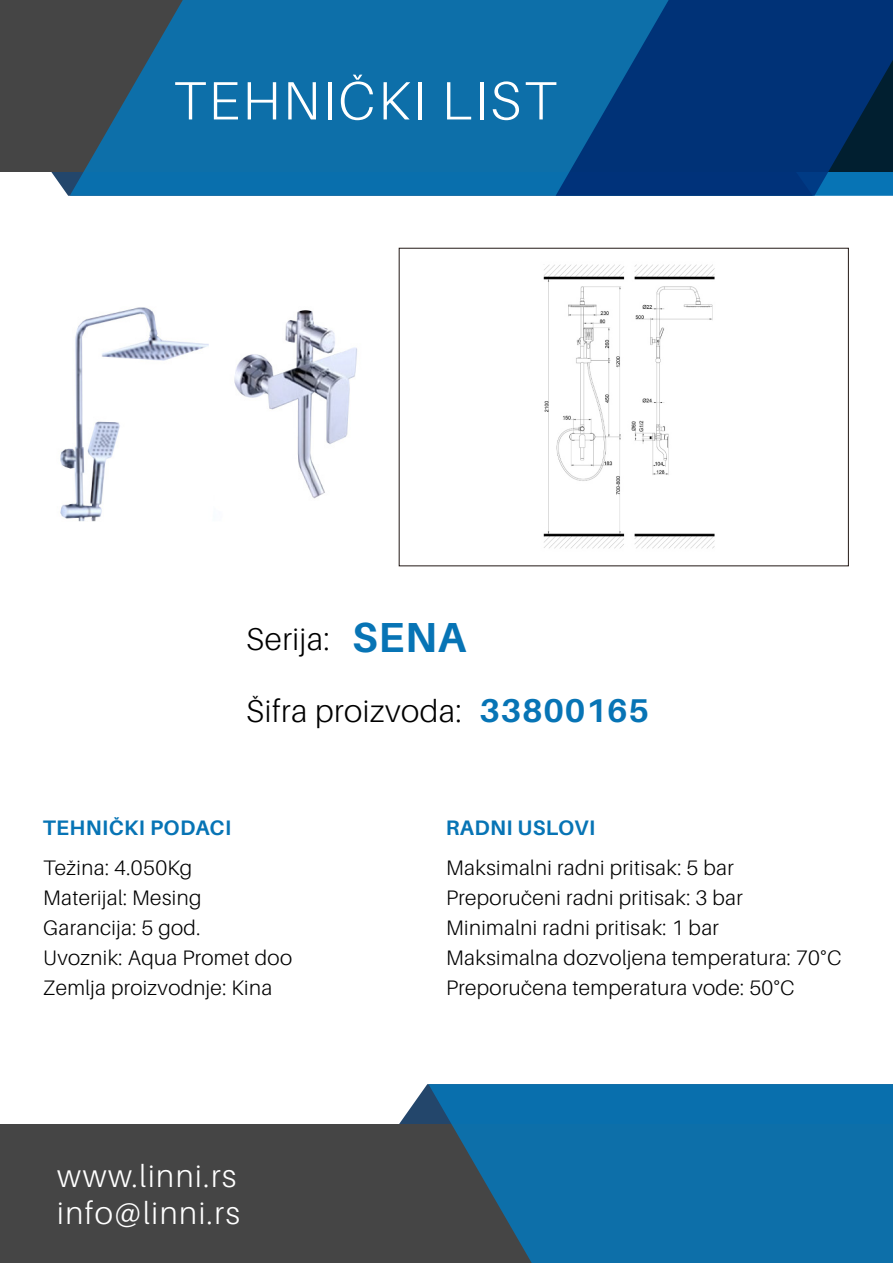
<style>
.page{position:relative;width:893px;height:1263px;background:#fff}
.page>*{position:absolute;margin:0;border:0;box-sizing:border-box;transform-origin:0 0}
.t1{font:300 54px "Aileron";letter-spacing:.05em;color:#fff}
.t2{font:700 42px "Aileron";color:#0774b5}
.t3{font:700 33px "Aileron";letter-spacing:.02em;color:#0774b5}
.t4{font:300 31.5px/37.8px "Aileron";letter-spacing:.05em;color:#fff}
.t5{font:300 31.5px "Aileron";letter-spacing:.02em;color:#000}
.t6{font:300 21px/30px "Aileron";letter-spacing:.02em;color:#000}
.t7{font:700 21px "Aileron";letter-spacing:.02em;color:#0774b5}
</style>
<div class="page">
<svg style="left:294px;top:1084px;width:134px;height:41px"></svg>
<div style="left:0;top:1125px;width:893px;height:138px;background:#454545"></div>
<svg style="left:428px;top:1084px;width:465px;height:179px;fill:#0d6fa9"></svg>
<div style="left:0;top:0;width:893px;height:172px;background:#454545"></div>
<svg style="left:70px;top:0;width:486px;height:196px;background:#136a9d"></svg>
<svg style="left:556px;top:0;width:337px;height:196px;background:#023c7d"></svg>
<div style="left:614px;top:1084px;width:179px;height:179px;background:#0d6fa9"></div>
<img style="left:543px;top:264px;width:172px;height:285px">
<img style="left:60px;top:307px;width:297px;height:215px">
<h1 class="t1" style="left:173px;top:71px;width:384px">TEHNIČKI LIST</h1>
<h2 class="t2" style="left:352px;top:613px;width:116px">SENA</h2>
<h3 class="t5" style="left:246px;top:622px;width:85px">Serija:</h3>
<h3 class="t5" style="left:246px;top:694px;width:217px">Šifra proizvoda:</h3>
<h3 class="t3" style="left:480px;top:692px;width:171px">33800165</h3>
<p class="t7" style="left:43px;top:816px;width:190px">TEHNIČKI PODACI</p>
<p class="t6" style="left:43px;top:853px;width:250px">Težina: 4.050Kg<br>Materijal: Mesing<br>Garancija: 5 god.<br>Uvoznik: Aqua Promet doo<br>Zemlja proizvodnje: Kina</p>
<h3 class="t4" style="left:57px;top:1157px;width:184px">www.linni.rs info@linni.rs</h3>
<p class="t7" style="left:446px;top:816px;width:151px">RADNI USLOVI</p>
<p class="t6" style="left:446px;top:853px;width:397px">Maksimalni radni pritisak: 5 bar Preporučeni radni pritisak: 3 bar<br>Minimalni radni pritisak: 1 bar<br>Maksimalna dozvoljena temperatura: 70°C Preporučena temperatura vode: 50°C</p>
</div>
